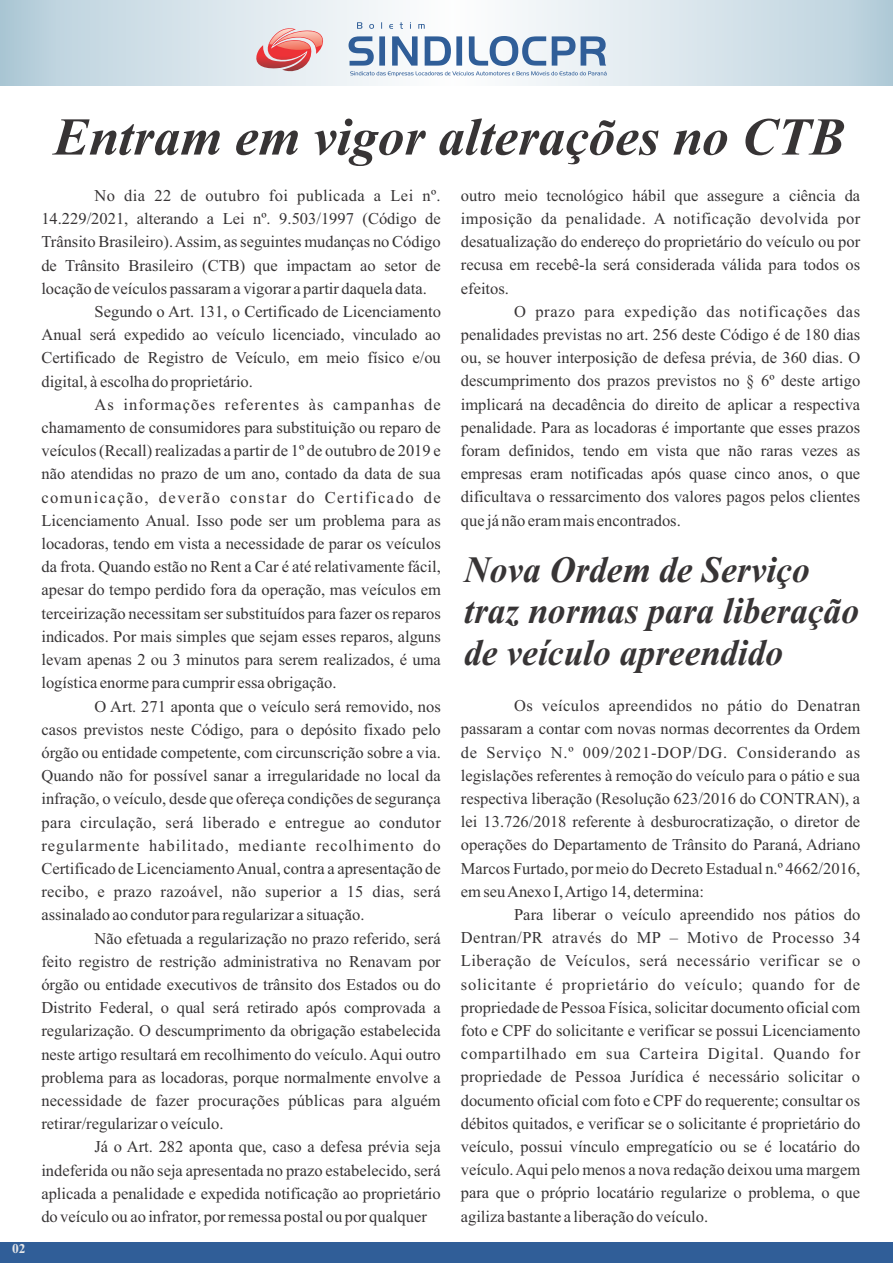
<style>
.page{position:relative;width:893px;height:1263px;background:#fff}
.page>*{position:absolute;margin:0;border:0;box-sizing:border-box;transform-origin:0 0}
.t1{font:italic 700 53.1px "Times New Roman";color:#373435}
.t2{font:italic 700 37.2px/41.8px "Times New Roman";color:#373435;scale:.95 1}
.t3{font:16.5px/23.2px "Times New Roman";color:#373435;text-align:justify}
.t4{font:700 13.5px "Times New Roman";color:#e6e7e8}
</style>
<div class="page">
<div style="left:0;top:1243px;width:893px;height:20px;background:#305e98"></div>
<div style="left:452px;top:0;width:441px;height:86px;background:linear-gradient(to right,#fff,#b8cfdc)"></div>
<div style="left:0;top:0;width:452px;height:86px;background:linear-gradient(to right,#b4cdda,#fff)"></div>
<svg style="left:357px;top:22px;width:68px;height:7px"></svg>
<svg style="left:349px;top:36px;width:258px;height:40px"></svg>
<svg style="left:254px;top:25px;width:74px;height:48px;background:#e4a9aa"></svg>
<p class="t4" style="left:12px;top:1244px;width:15px">02</p>
<h1 class="t1" style="left:54px;top:119px;width:793px">Entram em vigor alterações no CTB</h1>
<p class="t3" style="left:41px;top:185px;width:401px;text-indent:53px">No dia 22 de outubro foi publicada a Lei nº.<br>14.229/2021, alterando a Lei nº. 9.503/1997 (Código de Trânsito Brasileiro). Assim, as seguintes mudanças no Código de Trânsito Brasileiro (CTB) que impactam ao setor de locação de veículos passaram a vigorar a partir daquela data.</p>
<p class="t3" style="left:41px;top:301px;width:401px;text-indent:53px">Segundo o Art. 131, o Certificado de Licenciamento Anual será expedido ao veículo licenciado, vinculado ao Certificado de Registro de Veículo, em meio físico e/ou digital, à escolha do proprietário.</p>
<p class="t3" style="left:41px;top:394px;width:401px;text-indent:53px">As informações referentes às campanhas de chamamento de consumidores para substituição ou reparo de veículos (Recall) realizadas a partir de 1º de outubro de 2019 e não atendidas no prazo de um ano, contado da data de sua comunicação, deverão constar do Certificado de Licenciamento Anual. Isso pode ser um problema para as locadoras, tendo em vista a necessidade de parar os veículos da frota. Quando estão no Rent a Car é até relativamente fácil, apesar do tempo perdido fora da operação, mas veículos em terceirização necessitam ser substituídos para fazer os reparos indicados. Por mais simples que sejam esses reparos, alguns levam apenas 2 ou 3 minutos para serem realizados, é uma logística enorme para cumprir essa obrigação.</p>
<p class="t3" style="left:41px;top:696px;width:401px;text-indent:53px">O Art. 271 aponta que o veículo será removido, nos casos previstos neste Código, para o depósito fixado pelo órgão ou entidade competente, com circunscrição sobre a via.<br>Quando não for possível sanar a irregularidade no local da infração, o veículo, desde que ofereça condições de segurança para circulação, será liberado e entregue ao condutor regularmente habilitado, mediante recolhimento do Certificado de Licenciamento Anual, contra a apresentação de recibo, e prazo razoável, não superior a 15 dias, será assinalado ao condutor para regularizar a situação.</p>
<p class="t3" style="left:41px;top:928px;width:401px;text-indent:53px">Não efetuada a regularização no prazo referido, será feito registro de restrição administrativa no Renavam por órgão ou entidade executivos de trânsito dos Estados ou do Distrito Federal, o qual será retirado após comprovada a regularização. O descumprimento da obrigação estabelecida neste artigo resultará em recolhimento do veículo. Aqui outro problema para as locadoras, porque normalmente envolve a necessidade de fazer procurações públicas para alguém retirar/regularizar o veículo.</p>
<p class="t3" style="left:41px;top:1137px;width:401px;text-indent:53px">Já o Art. 282 aponta que, caso a defesa prévia seja indeferida ou não seja apresentada no prazo estabelecido, será aplicada a penalidade e expedida notificação ao proprietário do veículo ou ao infrator, por remessa postal ou por qualquer</p>
<p class="t3" style="left:461px;top:185px;width:401px">outro meio tecnológico hábil que assegure a ciência da imposição da penalidade. A notificação devolvida por desatualização do endereço do proprietário do veículo ou por recusa em recebê-la será considerada válida para todos os efeitos.</p>
<p class="t3" style="left:461px;top:301px;width:401px;text-indent:53px">O prazo para expedição das notificações das penalidades previstas no art. 256 deste Código é de 180 dias ou, se houver interposição de defesa prévia, de 360 dias. O descumprimento dos prazos previstos no § 6º deste artigo implicará na decadência do direito de aplicar a respectiva penalidade. Para as locadoras é importante que esses prazos foram definidos, tendo em vista que não raras vezes as empresas eram notificadas após quase cinco anos, o que dificultava o ressarcimento dos valores pagos pelos clientes que já não eram mais encontrados.</p>
<h2 class="t2" style="left:464px;top:552px;width:417px">Nova Ordem de Serviço traz normas para liberação de veículo apreendido</h2>
<p class="t3" style="left:461px;top:695px;width:401px;text-indent:53px">Os veículos apreendidos no pátio do Denatran passaram a contar com novas normas decorrentes da Ordem de Serviço N.º 009/2021-DOP/DG. Considerando as legislações referentes à remoção do veículo para o pátio e sua respectiva liberação (Resolução 623/2016 do CONTRAN), a lei 13.726/2018 referente à desburocratização, o diretor de operações do Departamento de Trânsito do Paraná, Adriano Marcos Furtado, por meio do Decreto Estadual n.º 4662/2016, em seu Anexo I, Artigo 14, determina:</p>
<p class="t3" style="left:461px;top:904px;width:401px;text-indent:53px">Para liberar o veículo apreendido nos pátios do Dentran/PR através do MP – Motivo de Processo 34<br>Liberação de Veículos, será necessário verificar se o solicitante é proprietário do veículo; quando for de propriedade de Pessoa Física, solicitar documento oficial com foto e CPF do solicitante e verificar se possui Licenciamento compartilhado em sua Carteira Digital. Quando for propriedade de Pessoa Jurídica é necessário solicitar o documento oficial com foto e CPF do requerente; consultar os débitos quitados, e verificar se o solicitante é proprietário do veículo, possui vínculo empregatício ou se é locatário do veículo. Aqui pelo menos a nova redação deixou uma margem para que o próprio locatário regularize o problema, o que agiliza bastante a liberação do veículo.</p>
</div>
